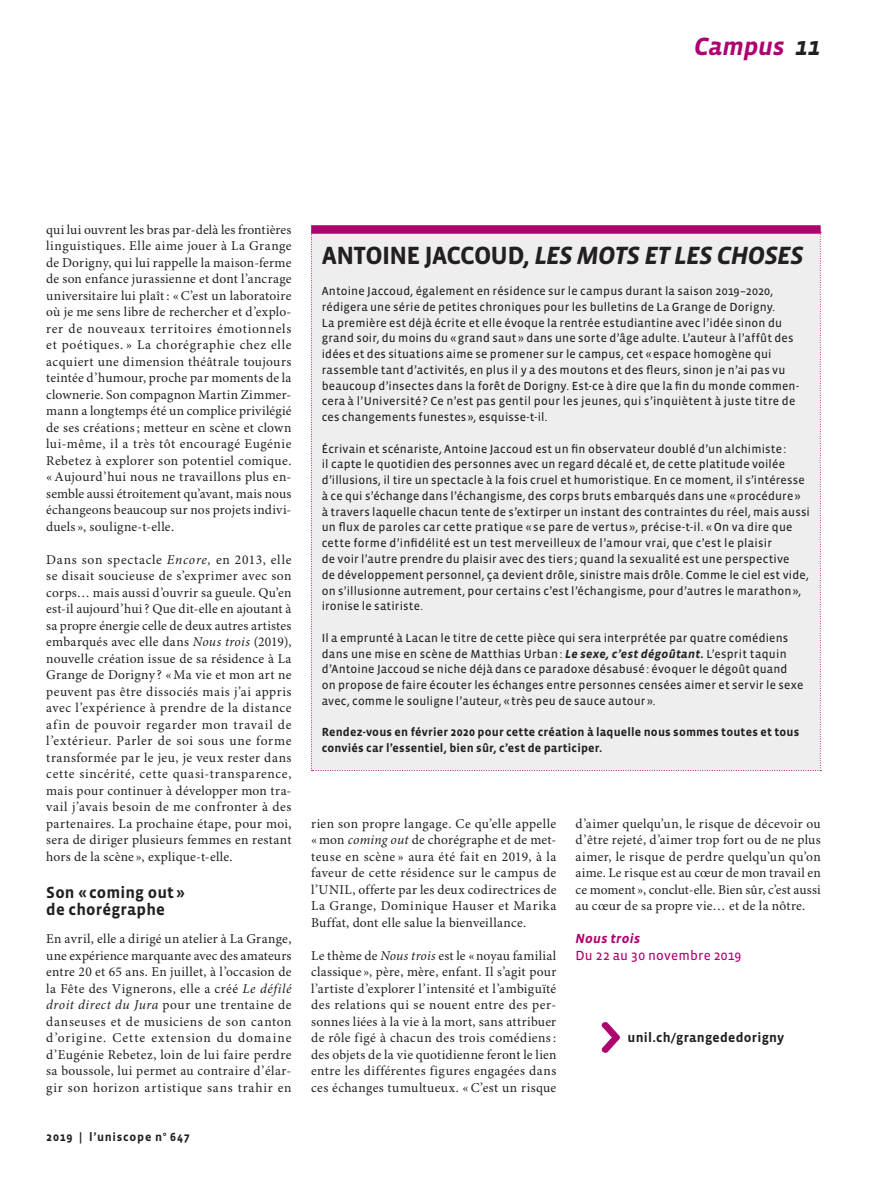
<style>
.page{position:relative;width:893px;height:1191px;background:#fff}
.page>*{position:absolute;margin:0;border:0;box-sizing:border-box;transform-origin:0 0}
.TITRE_LIGNE_1___FILE{font:italic 700 25.5px "Vista Sans";letter-spacing:-.03em;color:#231f20}
.RUBRIQUE_HAUT_-_DROI{font:italic 700 25.5px "Vista Sans";letter-spacing:-.005em;color:#af016e}
.INTERTITRE{font:700 16.5px/16.5px "Vista Sans";letter-spacing:.01em;color:#231f20}
.TEXTE_COURANT{font:13.5px/16.5px "Minion Pro";letter-spacing:.02em;color:#231f20;text-align:justify}
.TEXTE_COURANT-2{font:700 13.5px "Vista Sans";letter-spacing:.02em;color:#231f20}
.TEXTE_COURANT-3{font:13.5px "Vista Sans Reg";letter-spacing:.02em;color:#af016e}
.TEXTE_COURANT-4{font:italic 700 13.5px "Vista Sans";letter-spacing:.02em;color:#af016e}
.TEXTE{font:12px/15.8px "Vista Sans Reg";letter-spacing:.015em;color:#231f20}
.TEXTE-2{font:700 12px/15.8px "Vista Sans";letter-spacing:.015em;color:#231f20}
.TEXTE-3{font:700 12px "Vista Sans";letter-spacing:.065em;color:#231f20}
.s1{color:#231f20}
.s2{font-style:italic}
.s3{font-style:normal}
.s4{font-family:"Vista Sans";font-weight:700;font-style:italic}
</style>
<div class="page">
<div style="left:311px;top:234px;width:510px;height:537px;background:#eeeeef"></div>
<div style="left:311px;top:225px;width:510px;height:9px;background:#af016e"></div>
<svg style="left:601px;top:1022px;width:19px;height:31px"></svg>
<p class="RUBRIQUE_HAUT_-_DROI" style="left:694px;top:33px;width:128px">Campus <span class="s1">11</span></p>
<p class="TEXTE_COURANT" style="left:46px;top:222px;width:247px">qui lui ouvrent les bras par-delà les frontières linguistiques. Elle aime jouer à La Grange de Dorigny, qui lui rappelle la maison-ferme de son enfance jurassienne et dont l’ancrage universitaire lui plaît: «C’est un laboratoire où je me sens libre de rechercher et d’explo&shy;rer de nouveaux territoires émotionnels et poétiques. » La chorégraphie chez elle acquiert une dimension théâtrale toujours teintée d’humour, proche par moments de la clownerie. Son compagnon Martin Zimmer&shy;mann a longtemps été un complice privilégié de ses créations; metteur en scène et clown lui-même, il a très tôt encouragé Eugénie Rebetez à explorer son potentiel comique. «Aujourd’hui nous ne travaillons plus en&shy;semble aussi étroitement qu’avant, mais nous échangeons beaucoup sur nos projets indivi&shy;duels », souligne-t-elle.</p>
<p class="TEXTE_COURANT" style="left:46px;top:552px;width:247px">Dans son spectacle <span class="s2">Encore,</span> en 2013, elle se disait soucieuse de s’exprimer avec son corps… mais aussi d’ouvrir sa gueule. Qu’en est-il aujourd’hui? Que dit-elle en ajoutant à sa propre énergie celle de deux autres artistes embarqués avec elle dans <span class="s2">Nous trois</span> (2019), nouvelle création issue de sa résidence à La Grange de Dorigny ? «Ma vie et mon art ne peuvent pas être dissociés mais j’ai appris avec l’expérience à prendre de la distance afin de pouvoir regarder mon travail de l’extérieur. Parler de soi sous une forme transformée par le jeu, je veux rester dans cette sincérité, cette quasi-transparence, mais pour continuer à développer mon tra&shy;vail j’avais besoin de me confronter à des partenaires. La prochaine étape, pour moi, sera de diriger plusieurs femmes en restant hors de la scène », explique-t-elle.</p>
<p class="INTERTITRE" style="left:46px;top:885px;width:140px">Son « coming out » de chorégraphe</p>
<p class="TEXTE_COURANT" style="left:46px;top:931px;width:247px">En avril, elle a dirigé un atelier à La Grange, une expérience marquante avec des amateurs entre 20 et 65 ans. En juillet, à l’occasion de la Fête des Vignerons, elle a créé <span class="s2">Le défilé droit direct du Jura</span> pour une trentaine de danseuses et de musiciens de son canton d’origine. Cette extension du domaine d’Eugénie Rebetez, loin de lui faire perdre sa boussole, lui permet au contraire d’élar&shy;gir son horizon artistique sans trahir en</p>
<p class="TEXTE-3" style="left:46px;top:1130px;width:145px">2019 | l’uniscope n° 647</p>
<p class="TITRE_LIGNE_1___FILE" style="left:322px;top:242px;width:483px"><span class="s3">ANTOINE JACCOUD,</span> LES MOTS ET LES CHOSES</p>
<p class="TEXTE" style="left:322px;top:283px;width:479px">Antoine Jaccoud, également en résidence sur le campus durant la saison 2019–2020, rédigera une série de petites chroniques pour les bulletins de La Grange de Dorigny.<br>La première est déjà écrite et elle évoque la rentrée estudiantine avec l’idée sinon du grand soir, du moins du «grand saut » dans une sorte d’âge adulte. L’auteur à l’affût des idées et des situations aime se promener sur le campus, cet «espace homogène qui rassemble tant d’activités, en plus il y a des moutons et des fleurs, sinon je n’ai pas vu beaucoup d’insectes dans la forêt de Dorigny. Est-ce à dire que la fin du monde commen&shy;cera à l’Université ? Ce n’est pas gentil pour les jeunes, qui s’inquiètent à juste titre de ces changements funestes », esquisse-t-il.</p>
<p class="TEXTE" style="left:322px;top:441px;width:490px">Écrivain et scénariste, Antoine Jaccoud est un fin observateur doublé d’un alchimiste:<br>il capte le quotidien des personnes avec un regard décalé et, de cette platitude voilée d’illusions, il tire un spectacle à la fois cruel et humoristique. En ce moment, il s’intéresse à ce qui s’échange dans l’échangisme, des corps bruts embarqués dans une «procédure» à travers laquelle chacun tente de s’extirper un instant des contraintes du réel, mais aussi un flux de paroles car cette pratique « se pare de vertus », précise-t-il. «On va dire que cette forme d’infidélité est un test merveilleux de l’amour vrai, que c’est le plaisir<br>de voir l’autre prendre du plaisir avec des tiers ; quand la sexualité est une perspective<br>de développement personnel, ça devient drôle, sinistre mais drôle. Comme le ciel est vide, on s’illusionne autrement, pour certains c’est l’échangisme, pour d’autres le marathon», ironise le satiriste.</p>
<p class="TEXTE" style="left:322px;top:630px;width:483px">Il a emprunté à Lacan le titre de cette pièce qui sera interprétée par quatre comédiens dans une mise en scène de Matthias Urban: <span class="s4">Le sexe, c’est dégoûtant.</span> L’esprit taquin d’Antoine Jaccoud se niche déjà dans ce paradoxe désabusé: évoquer le dégoût quand on propose de faire écouter les échanges entre personnes censées aimer et servir le sexe avec, comme le souligne l’auteur, « très peu de sauce autour ».</p>
<p class="TEXTE-2" style="left:322px;top:724px;width:479px">Rendez-vous en février 2020 pour cette création à laquelle nous sommes toutes et tous conviés car l’essentiel, bien sûr, c’est de participer.</p>
<p class="TEXTE_COURANT" style="left:311px;top:816px;width:247px">rien son propre langage. Ce qu’elle appelle « mon <span class="s2">coming out</span> de chorégraphe et de met&shy;teuse en scène » aura été fait en 2019, à la faveur de cette résidence sur le campus de l’UNIL, offerte par les deux codirectrices de La Grange, Dominique Hauser et Marika Buffat, dont elle salue la bienveillance.</p>
<p class="TEXTE_COURANT" style="left:311px;top:948px;width:247px">Le thème de <span class="s2">Nous trois</span> est le «noyau familial classique », père, mère, enfant. Il s’agit pour l’artiste d’explorer l’intensité et l’ambiguïté des relations qui se nouent entre des per&shy;sonnes liées à la vie à la mort, sans attribuer de rôle figé à chacun des trois comédiens: des objets de la vie quotidienne feront le lien entre les différentes figures engagées dans ces échanges tumultueux. «C’est un risque</p>
<p class="TEXTE_COURANT" style="left:575px;top:816px;width:247px">d’aimer quelqu’un, le risque de décevoir ou d’être rejeté, d’aimer trop fort ou de ne plus aimer, le risque de perdre quelqu’un qu’on aime. Le risque est au cœur de mon travail en ce moment », conclut-elle. Bien sûr, c’est aussi au cœur de sa propre vie… et de la nôtre.</p>
<p class="TEXTE_COURANT-4" style="left:575px;top:932px;width:66px">Nous trois</p>
<p class="TEXTE_COURANT-3" style="left:575px;top:948px;width:167px">Du 22 au 30 novembre 2019</p>
<p class="TEXTE_COURANT-2" style="left:628px;top:1031px;width:158px">unil.ch/grangededorigny</p>
</div>
